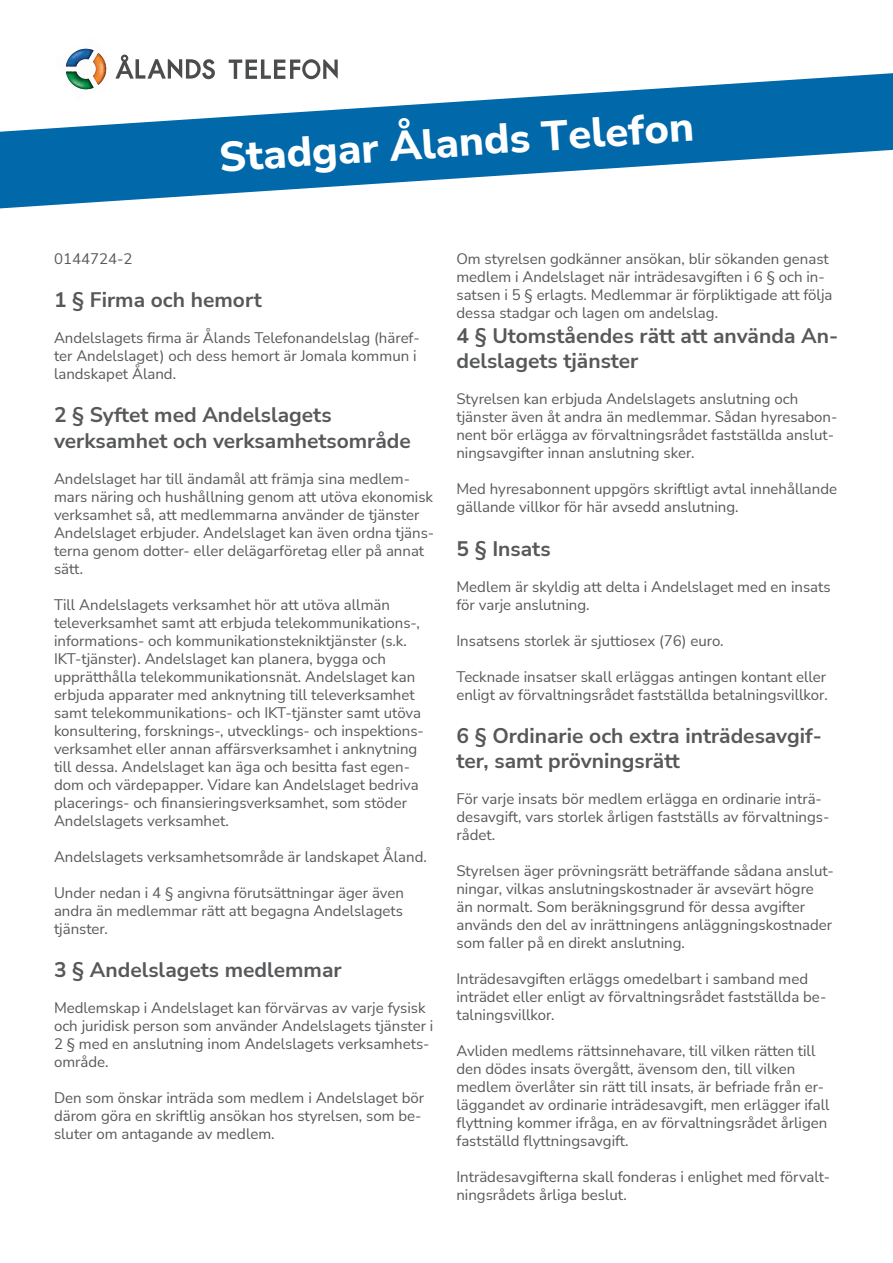
<style>
.page{position:relative;width:893px;height:1263px;background:#fff}
.page>*{position:absolute;margin:0;border:0;box-sizing:border-box;transform-origin:0 0}
.t1{font:800 42px "Nunito Sans";color:#fff}
.t2{font:700 21px/25.2px "Nunito Sans";color:#57585a}
.t3{font:15px/18px "Nunito Sans";color:#57585a}
</style>
<div class="page">
<svg style="left:0;top:73px;width:893px;height:135px;fill:#0168a9"></svg>
<img style="left:66px;top:92px;width:32px;height:9px">
<img style="left:62px;top:92px;width:28px;height:6px">
<img style="left:68px;top:92px;width:20px;height:6px">
<svg style="left:229px;top:59px;width:109px;height:20px"></svg>
<svg style="left:54px;top:48px;width:161px;height:44px"></svg>
<p class="t1" style="left:217px;top:129px;width:477px;rotate:-4deg">Stadgar Ålands Telefon</p>
<p class="t3" style="left:54px;top:249px;width:80px">0144724-2</p>
<p class="t2" style="left:54px;top:286px;width:209px">1 § Firma och hemort</p>
<p class="t3" style="left:54px;top:328px;width:367px">Andelslagets firma är Ålands Telefonandelslag (häref&shy;ter Andelslaget) och dess hemort är Jomala kommun i landskapet Åland.</p>
<p class="t2" style="left:54px;top:402px;width:358px">2 § Syftet med Andelslagets verksamhet och verksamhetsområde</p>
<p class="t3" style="left:54px;top:469px;width:382px">Andelslaget har till ändamål att främja sina medlem&shy;mars näring och hushållning genom att utöva ekonomisk verksamhet så, att medlemmarna använder de tjänster Andelslaget erbjuder. Andelslaget kan även ordna tjäns&shy;terna genom dotter- eller delägarföretag eller på annat sätt.</p>
<p class="t3" style="left:54px;top:595px;width:371px">Till Andelslagets verksamhet hör att utöva allmän televerksamhet samt att erbjuda telekommunikations-, informations- och kommunikationstekniktjänster (s.k.<br>IKT-tjänster). Andelslaget kan planera, bygga och upprätthålla telekommunikationsnät. Andelslaget kan erbjuda apparater med anknytning till televerksamhet samt telekommunikations- och IKT-tjänster samt utöva konsultering, forsknings-, utvecklings- och inspektions&shy;verksamhet eller annan affärsverksamhet i anknytning till dessa. Andelslaget kan äga och besitta fast egen&shy;dom och värdepapper. Vidare kan Andelslaget bedriva placerings- och finansieringsverksamhet, som stöder Andelslagets verksamhet.</p>
<p class="t3" style="left:54px;top:847px;width:374px">Andelslagets verksamhetsområde är landskapet Åland.</p>
<p class="t3" style="left:54px;top:883px;width:352px;text-align:justify">Under nedan i 4 § angivna förutsättningar äger även andra än medlemmar rätt att begagna Andelslagets tjänster.</p>
<p class="t2" style="left:54px;top:956px;width:289px">3 § Andelslagets medlemmar</p>
<p class="t3" style="left:54px;top:998px;width:381px">Medlemskap i Andelslaget kan förvärvas av varje fysisk och juridisk person som använder Andelslagets tjänster i 2 § med en anslutning inom Andelslagets verksamhets&shy;område.</p>
<p class="t3" style="left:54px;top:1088px;width:372px">Den som önskar inträda som medlem i Andelslaget bör därom göra en skriftlig ansökan hos styrelsen, som be&shy;sluter om antagande av medlem.</p>
<p class="t3" style="left:456px;top:249px;width:378px">Om styrelsen godkänner ansökan, blir sökanden genast medlem i Andelslaget när inträdesavgiften i 6 § och in&shy;satsen i 5 § erlagts. Medlemmar är förpliktigade att följa dessa stadgar och lagen om andelslag.</p>
<p class="t2" style="left:456px;top:322px;width:383px">4 § Utomståendes rätt att använda An&shy;delslagets tjänster</p>
<p class="t3" style="left:456px;top:390px;width:382px">Styrelsen kan erbjuda Andelslagets anslutning och tjänster även åt andra än medlemmar. Sådan hyresabon&shy;nent bör erlägga av förvaltningsrådet fastställda anslut&shy;ningsavgifter innan anslutning sker.</p>
<p class="t3" style="left:456px;top:480px;width:382px">Med hyresabonnent uppgörs skriftligt avtal innehållande gällande villkor för här avsedd anslutning.</p>
<p class="t2" style="left:456px;top:535px;width:96px">5 § Insats</p>
<p class="t3" style="left:456px;top:577px;width:376px">Medlem är skyldig att delta i Andelslaget med en insats för varje anslutning.</p>
<p class="t3" style="left:456px;top:631px;width:269px">Insatsens storlek är sjuttiosex (76) euro.</p>
<p class="t3" style="left:456px;top:667px;width:373px">Tecknade insatser skall erläggas antingen kontant eller enligt av förvaltningsrådet fastställda betalningsvillkor.</p>
<p class="t2" style="left:456px;top:722px;width:367px">6 § Ordinarie och extra inträdesavgif&shy;ter, samt prövningsrätt</p>
<p class="t3" style="left:456px;top:789px;width:374px">För varje insats bör medlem erlägga en ordinarie inträ&shy;desavgift, vars storlek årligen fastställs av förvaltnings&shy;rådet.</p>
<p class="t3" style="left:456px;top:861px;width:379px">Styrelsen äger prövningsrätt beträffande sådana anslut&shy;ningar, vilkas anslutningskostnader är avsevärt högre än normalt. Som beräkningsgrund för dessa avgifter används den del av inrättningens anläggningskostnader som faller på en direkt anslutning.</p>
<p class="t3" style="left:456px;top:969px;width:371px">Inträdesavgiften erläggs omedelbart i samband med inträdet eller enligt av förvaltningsrådet fastställda be&shy;talningsvillkor.</p>
<p class="t3" style="left:456px;top:1041px;width:375px">Avliden medlems rättsinnehavare, till vilken rätten till den dödes insats övergått, ävensom den, till vilken medlem överlåter sin rätt till insats, är befriade från er&shy;läggandet av ordinarie inträdesavgift, men erlägger ifall flyttning kommer ifråga, en av förvaltningsrådet årligen fastställd flyttningsavgift.</p>
<p class="t3" style="left:456px;top:1167px;width:375px">Inträdesavgifterna skall fonderas i enlighet med förvalt&shy;ningsrådets årliga beslut.</p>
</div>
